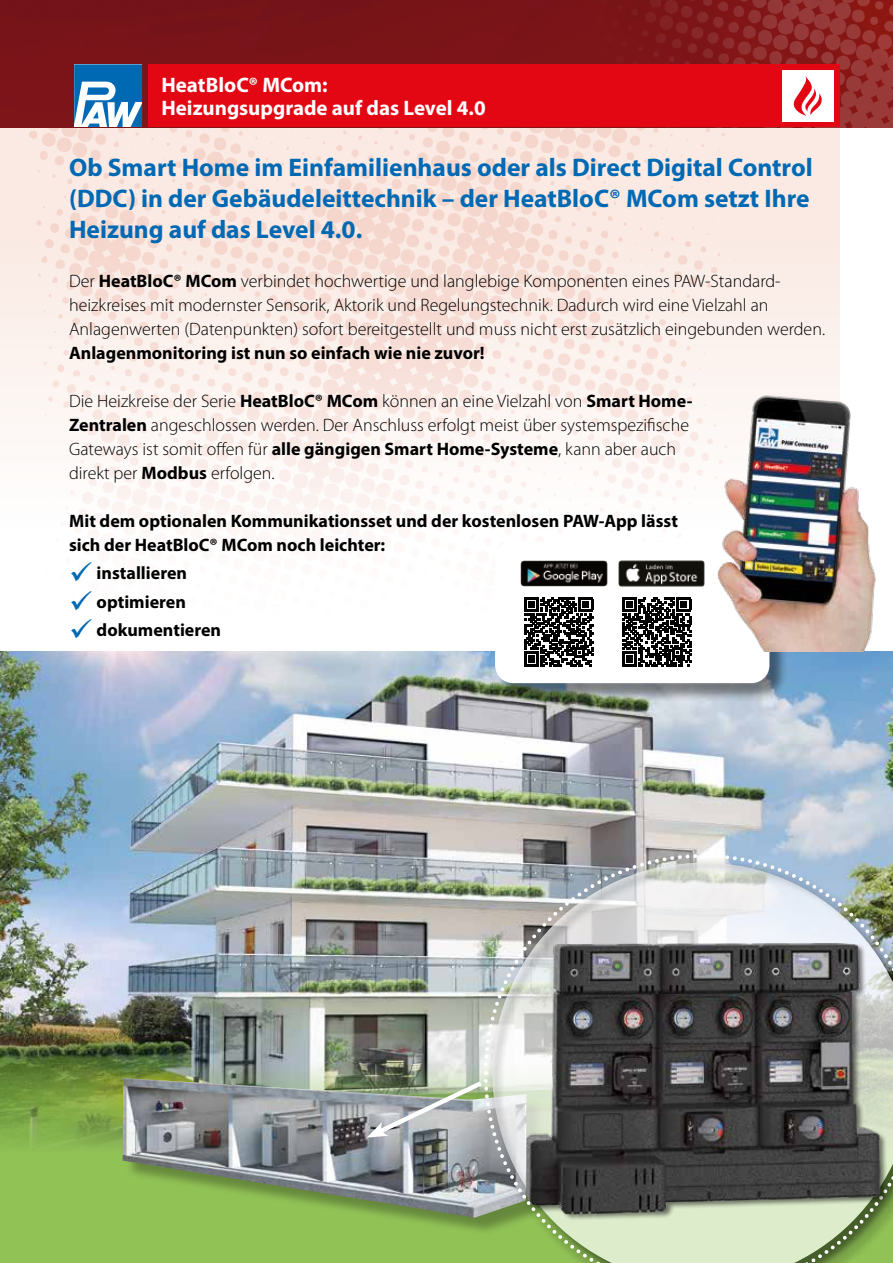
<style>
.page{position:relative;width:893px;height:1263px;background:#fff}
.page>*{position:absolute;margin:0;border:0;box-sizing:border-box;transform-origin:0 0}
.t1{font:700 25.5px/30.6px "Myriad Pro";color:#0069b4}
.t2{font:700 21px/22.5px "Myriad Pro";color:#fff}
.t3{font:300 18px/24px "Myriad Pro";color:#000}
.t4{font:700 18px/24px "Myriad Pro";color:#000}
.s1{font-weight:700}
.s2{color:#0069b4}
</style>
<div class="page">
<div style="left:0;top:127px;width:840px;height:403px;background:linear-gradient(to bottom,#f9e6de,#fefdfc)"></div>
<img style="left:28px;top:127px;width:721px;height:403px">
<img style="left:0;top:651px;width:893px;height:382px">
<img style="left:0;top:1033px;width:367px;height:230px">
<div style="left:125px;top:1081px;width:420px;height:155px;background:#91c256"></div>
<img style="left:123px;top:1078px;width:244px;height:139px">
<img style="left:367px;top:852px;width:526px;height:411px">
<div style="left:526px;top:942px;width:362px;height:279px;background:#000;opacity:.5"></div>
<img style="left:524px;top:942px;width:358px;height:272px">
<div style="left:497px;top:544px;width:291px;height:158px;background:#000;opacity:.45"></div>
<div style="left:495px;top:542px;width:274px;height:141px;background:#fff;border-radius:18px"></div>
<img style="left:618px;top:560px;width:85px;height:26px">
<img style="left:520px;top:560px;width:87px;height:27px">
<div style="left:0;top:0;width:474px;height:127px;background:#791419"></div>
<img style="left:474px;top:0;width:419px;height:127px">
<div style="left:149px;top:64px;width:691px;height:63px;background:#e30613"></div>
<svg style="left:74px;top:64px;width:68px;height:63px"></svg>
<div style="left:782px;top:70px;width:51px;height:51px;background:#fff"></div>
<svg style="left:793px;top:76px;width:29px;height:40px"></svg>
<svg style="left:524px;top:597px;width:69px;height:69px"></svg>
<svg style="left:622px;top:597px;width:69px;height:69px"></svg>
<img style="left:703px;top:386px;width:173px;height:265px">
<p class="t2" style="left:161px;top:73px;width:326px">HeatBloC® MCom:<br>Heizungsupgrade auf das Level 4.0</p>
<h1 class="t1" style="left:69px;top:152px;width:745px">Ob Smart Home im Einfamilienhaus oder als Direct Digital Control (DDC) in der Gebäudeleittechnik – der HeatBloC® MCom setzt Ihre<br>Heizung auf das Level 4.0.</h1>
<p class="t3" style="left:69px;top:269px;width:757px">Der <span class="s1">HeatBloC® MCom</span> verbindet hochwertige und langlebige Komponenten eines PAW-Standard&shy;heizkreises mit modernster Sensorik, Aktorik und Regelungstechnik. Dadurch wird eine Vielzahl an<br>Anlagenwerten (Datenpunkten) sofort bereitgestellt und muss nicht erst zusätzlich eingebunden werden.</p>
<p class="t4" style="left:69px;top:340px;width:417px">Anlagenmonitoring ist nun so einfach wie nie zuvor!</p>
<p class="t3" style="left:69px;top:389px;width:625px">Die Heizkreise der Serie <span class="s1">HeatBloC® MCom</span> können an eine Vielzahl von <span class="s1">Smart Home-Zentralen</span> angeschlossen werden. Der Anschluss erfolgt meist über systemspezifische Gateways ist somit offen für <span class="s1">alle gängigen Smart Home-Systeme</span>, kann aber auch direkt per <span class="s1">Modbus</span> erfolgen.</p>
<p class="t4" style="left:69px;top:508px;width:610px">Mit dem optionalen Kommunikationsset und der kostenlosen PAW-App lässt sich der HeatBloC® MCom noch leichter:</p>
<p class="t4" style="left:69px;top:561px;width:119px"><span class="s2">✓</span> installieren</p>
<p class="t4" style="left:69px;top:589px;width:118px"><span class="s2">✓</span> optimieren</p>
<p class="t4" style="left:69px;top:617px;width:154px"><span class="s2">✓</span> dokumentieren</p>
</div>
